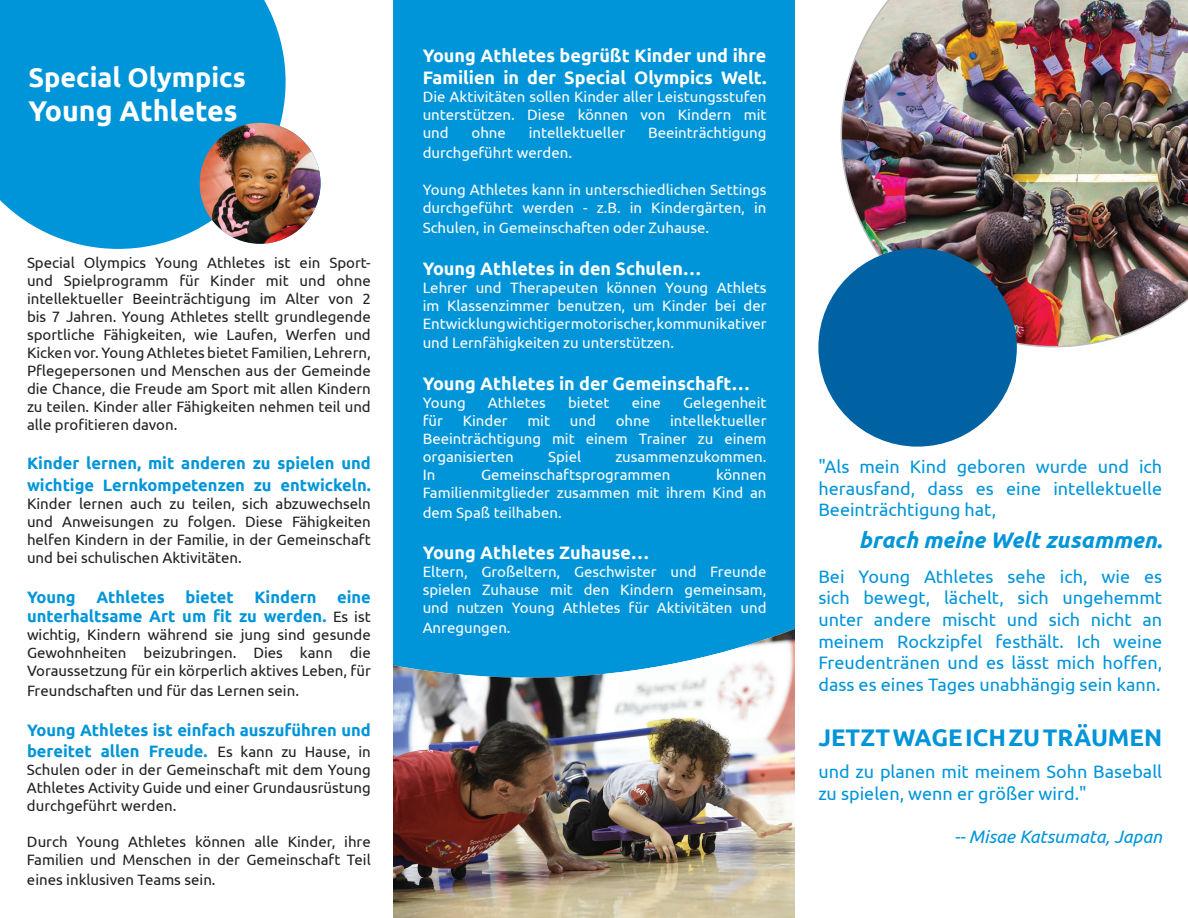
<style>
.page{position:relative;width:1188px;height:918px;background:#fff}
.page>*{position:absolute;margin:0;border:0;box-sizing:border-box;transform-origin:0 0}
.t1{font:700 28.5px "Ubuntu";color:#fff}
.t2{font:700 27px "Ubuntu";color:#fff}
.t3{font:700 24px "Ubuntu";color:#0095d9}
.t4{font:italic 700 22.5px "Ubuntu";color:#0095d9}
.t5{font:18px/21.6px "Ubuntu";color:#0095d9;text-align:justify}
.t6{font:700 18px/21.6px "Ubuntu";color:#fff}
.t7{font:italic 18px "Ubuntu";color:#0095d9}
.t8{font:700 16.5px/21.6px "Ubuntu";color:#0095d9}
.t9{font:15px/18px "Ubuntu";color:#231f20;text-align:justify}
.t10{font:15px/18px "Ubuntu";color:#fff;text-align:justify}
.s1{font-weight:400;font-size:15px;color:#231f20}
</style>
<div class="page">
<div style="left:393px;top:0;width:402px;height:629px;background:#0095d9"></div>
<img style="left:841px;top:0;width:347px;height:347px">
<div style="left:819px;top:249px;width:197px;height:197px;background:#0062a3;border-radius:50%"></div>
<svg style="left:0;top:0;width:286px;height:249px;background:#119cdb"></svg>
<img style="left:200px;top:123px;width:121px;height:121px;border-radius:60px">
<img style="left:393px;top:629px;width:402px;height:289px">
<h2 class="t2" style="left:28px;top:61px;width:219px">Special Olympics</h2>
<h1 class="t1" style="left:28px;top:93px;width:211px">Young Athletes</h1>
<p class="t9" style="left:27px;top:253px;width:345px">Special Olympics Young Athletes ist ein Sport&shy;und Spielprogramm für Kinder mit und ohne intellektueller Beeinträchtigung im Alter von 2 bis 7 Jahren. Young Athletes stellt grundlegende sportliche Fähigkeiten, wie Laufen, Werfen und Kicken vor. Young Athletes bietet Familien, Lehrern, Pflegepersonen und Menschen aus der Gemeinde die Chance, die Freude am Sport mit allen Kindern zu teilen. Kinder aller Fähigkeiten nehmen teil und alle profitieren davon.</p>
<p class="t8" style="left:27px;top:453px;width:345px">Kinder lernen, mit anderen zu spielen und wichtige Lernkompetenzen zu entwickeln.</p>
<p class="t9" style="left:27px;top:494px;width:345px">Kinder lernen auch zu teilen, sich abzuwechseln und Anweisungen zu folgen. Diese Fähigkeiten helfen Kindern in der Familie, in der Gemeinschaft und bei schulischen Aktivitäten.</p>
<p class="t8" style="left:27px;top:586px;width:50px">Young</p>
<p class="t8" style="left:96px;top:586px;width:70px">Athletes</p>
<p class="t8" style="left:185px;top:586px;width:50px">bietet</p>
<p class="t8" style="left:254px;top:586px;width:64px">Kindern</p>
<p class="t8" style="left:27px;top:587px;width:345px;line-height:19.8px;text-align:right">eine<br>unterhaltsame Art um fit zu werden. <span class="s1">Es ist</span></p>
<p class="t9" style="left:27px;top:626px;width:345px">wichtig, Kindern während sie jung sind gesunde Gewohnheiten beizubringen. Dies kann die Voraussetzung für ein körperlich aktives Leben, für</p>
<p class="t9" style="left:27px;top:681px;width:274px">Freundschaften und für das Lernen sein.</p>
<p class="t8" style="left:27px;top:719px;width:345px">Young Athletes ist einfach auszuführen und bereitet allen Freude. <span class="s1">Es kann zu Hause, in</span></p>
<p class="t9" style="left:27px;top:761px;width:345px">Schulen oder in der Gemeinschaft mit dem Young Athletes Activity Guide und einer Grundausrüstung durchgeführt werden.</p>
<p class="t9" style="left:27px;top:833px;width:345px">Durch Young Athletes können alle Kinder, ihre<br>Familien und Menschen in der Gemeinschaft Teil</p>
<p class="t9" style="left:27px;top:870px;width:190px">eines inklusiven Teams sein.</p>
<p class="t6" style="left:423px;top:45px;width:345px">Young Athletes begrüßt Kinder und ihre<br>Familien in der Special Olympics Welt.</p>
<p class="t10" style="left:423px;top:87px;width:345px">Die Aktivitäten sollen Kinder aller Leistungsstufen unterstützen. Diese können von Kindern mit und</p>
<p class="t10" style="left:472px;top:123px;width:36px">ohne</p>
<p class="t10" style="left:529px;top:123px;width:98px">intellektueller</p>
<p class="t10" style="left:648px;top:123px;width:120px">Beeinträchtigung</p>
<p class="t10" style="left:423px;top:143px;width:151px">durchgeführt werden.</p>
<p class="t10" style="left:423px;top:181px;width:345px">Young Athletes kann in unterschiedlichen Settings durchgeführt werden - z.B. in Kindergärten, in</p>
<p class="t10" style="left:423px;top:218px;width:288px">Schulen, in Gemeinschaften oder Zuhause.</p>
<p class="t6" style="left:423px;top:257px;width:280px">Young Athletes in den Schulen…</p>
<p class="t10" style="left:423px;top:278px;width:345px">Lehrer und Therapeuten können Young Athlets im Klassenzimmer benutzen, um Kinder bei der Entwicklung wichtiger motorischer, kommunikativer</p>
<p class="t10" style="left:423px;top:334px;width:253px">und Lernfähigkeiten zu unterstützen.</p>
<p class="t6" style="left:423px;top:372px;width:329px">Young Athletes in der Gemeinschaft…</p>
<p class="t10" style="left:423px;top:393px;width:44px">Young</p>
<p class="t10" style="left:488px;top:393px;width:59px">Athletes</p>
<p class="t10" style="left:568px;top:393px;width:43px">bietet</p>
<p class="t10" style="left:632px;top:393px;width:31px">eine</p>
<p class="t10" style="left:683px;top:393px;width:85px">Gelegenheit</p>
<p class="t10" style="left:423px;top:411px;width:22px">für</p>
<p class="t10" style="left:463px;top:411px;width:46px">Kinder</p>
<p class="t10" style="left:527px;top:411px;width:24px">mit</p>
<p class="t10" style="left:570px;top:411px;width:28px">und</p>
<p class="t10" style="left:616px;top:411px;width:36px">ohne</p>
<p class="t10" style="left:423px;top:411px;width:345px;text-indent:247px">intellektueller Beeinträchtigung mit einem Trainer zu einem organisierten</p>
<p class="t10" style="left:548px;top:447px;width:35px">Spiel</p>
<p class="t10" style="left:615px;top:447px;width:153px">zusammenzukommen.</p>
<p class="t10" style="left:423px;top:465px;width:345px;text-align:right">können<br>Familienmitglieder zusammen mit ihrem Kind an</p>
<p class="t10" style="left:423px;top:503px;width:141px">dem Spaß teilhaben.</p>
<p class="t6" style="left:423px;top:542px;width:228px">Young Athletes Zuhause…</p>
<p class="t10" style="left:423px;top:562px;width:345px">Eltern, Großeltern, Geschwister und Freunde spielen Zuhause mit den Kindern gemeinsam, und nutzen Young Athletes für Aktivitäten und</p>
<p class="t10" style="left:423px;top:618px;width:89px">Anregungen.</p>
<p class="t10" style="left:423px;top:465px;width:14px">In</p>
<p class="t10" style="left:481px;top:465px;width:191px">Gemeinschaftsprogrammen</p>
<p class="t5" style="left:818px;top:455px;width:345px">"Als mein Kind geboren wurde und ich herausfand, dass es eine intellektuelle Beeinträchtigung hat,</p>
<h3 class="t4" style="left:859px;top:526px;width:305px">brach meine Welt zusammen.</h3>
<p class="t5" style="left:818px;top:565px;width:345px">Bei Young Athletes sehe ich, wie es sich bewegt, lächelt, sich ungehemmt unter andere mischt und sich nicht an meinem Rockzipfel festhält. Ich weine Freudentränen und es lässt mich hoffen, dass es eines Tages unabhängig sein kann.</p>
<h3 class="t3" style="left:818px;top:723px;width:345px">Jetzt wage ich zu träum en</h3>
<p class="t5" style="left:818px;top:761px;width:345px">und zu planen mit meinem Sohn Baseball zu spielen, wenn er größer wird."</p>
<p class="t7" style="left:954px;top:826px;width:209px">-- Misae Katsumata, Japan</p>
</div>
